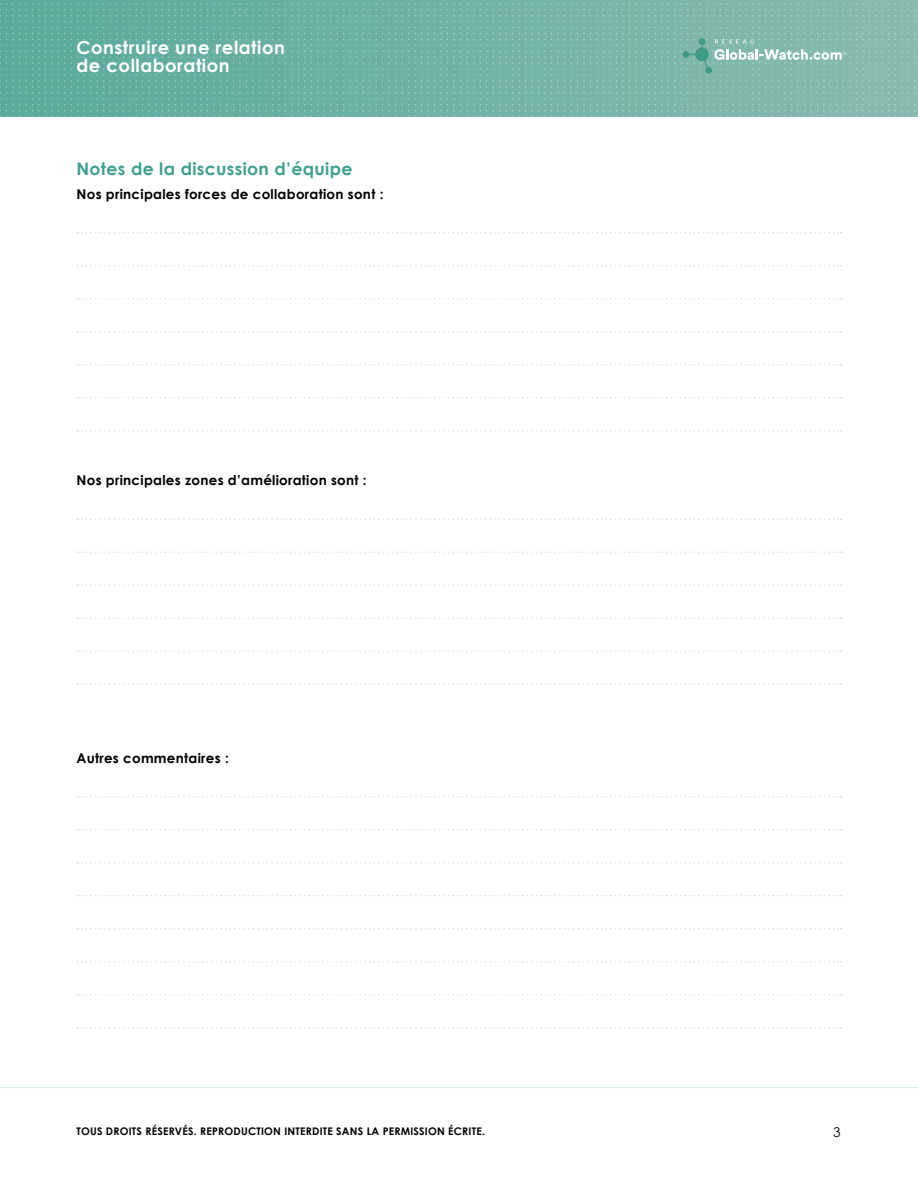
<style>
.page{position:relative;width:918px;height:1188px;background:#fff}
.page>*{position:absolute;margin:0;border:0;box-sizing:border-box;transform-origin:0 0}
.t1{font:700 18px/18px "Century Gothic";letter-spacing:.03em;color:#fff}
.t2{font:700 17.25px "Century Gothic";letter-spacing:.02em;color:#3fa090}
.t3{font:700 13.5px "Century Gothic";letter-spacing:.02em;color:#000}
.t4{font:13.5px "Century Gothic";color:#000}
.t5{font:700 10.5px "Century Gothic";letter-spacing:.02em;color:#000}
</style>
<div class="page">
<hr style="left:0;top:1087px;width:918px;height:1px;background:#d1e9e7">
<svg style="left:77px;top:232px;width:765px;height:1px"></svg>
<svg style="left:77px;top:265px;width:765px;height:1px"></svg>
<svg style="left:77px;top:298px;width:765px;height:1px"></svg>
<svg style="left:77px;top:331px;width:765px;height:1px"></svg>
<svg style="left:77px;top:364px;width:765px;height:1px"></svg>
<svg style="left:77px;top:397px;width:765px;height:1px"></svg>
<svg style="left:77px;top:430px;width:765px;height:1px"></svg>
<svg style="left:77px;top:518px;width:765px;height:2px"></svg>
<svg style="left:77px;top:551px;width:765px;height:2px"></svg>
<svg style="left:77px;top:584px;width:765px;height:2px"></svg>
<svg style="left:77px;top:617px;width:765px;height:2px"></svg>
<svg style="left:77px;top:650px;width:765px;height:2px"></svg>
<svg style="left:77px;top:683px;width:765px;height:2px"></svg>
<svg style="left:77px;top:796px;width:765px;height:1px"></svg>
<svg style="left:77px;top:829px;width:765px;height:1px"></svg>
<svg style="left:77px;top:862px;width:765px;height:1px"></svg>
<svg style="left:77px;top:895px;width:765px;height:1px"></svg>
<svg style="left:77px;top:928px;width:765px;height:1px"></svg>
<svg style="left:77px;top:961px;width:765px;height:1px"></svg>
<svg style="left:77px;top:994px;width:765px;height:1px"></svg>
<svg style="left:77px;top:1027px;width:765px;height:1px"></svg>
<img style="left:0;top:0;width:918px;height:117px">
<svg style="left:682px;top:38px;width:165px;height:36px"></svg>
<h1 class="t1" style="left:76px;top:37px;width:210px">Construire une relation de collaboration</h1>
<p class="t2" style="left:76px;top:156px;width:278px">Notes de la discussion d’équipe</p>
<p class="t3" style="left:76px;top:184px;width:308px">Nos principales forces de collaboration sont :</p>
<p class="t3" style="left:76px;top:470px;width:292px">Nos principales zones d’amélioration sont :</p>
<p class="t3" style="left:76px;top:748px;width:154px">Autres commentaires :</p>
<p class="t5" style="left:76px;top:1123px;width:410px">TOUS DROITS RÉSERVÉS. REPRODUCTION INTERDITE SANS LA PERMISSION ÉCRITE.</p>
<p class="t4" style="left:833px;top:1122px;width:9px">3</p>
</div>
